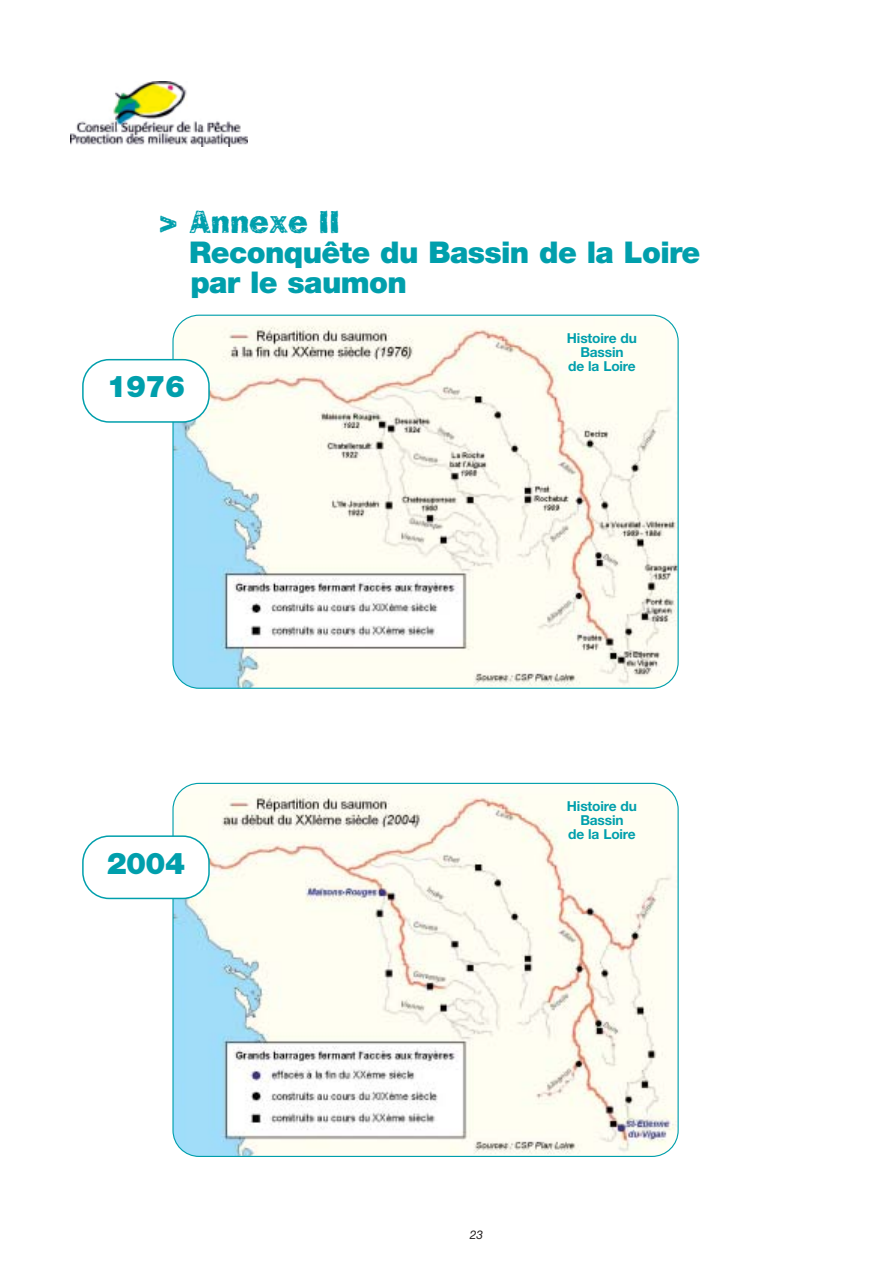
<style>
.page{position:relative;width:893px;height:1263px;background:#fff}
.page>*{position:absolute;margin:0;border:0;box-sizing:border-box;transform-origin:0 0}
.t1{font:33px "Frankie";color:#009fac}
.t2{font:900 30px/30px "Helvetica Neue";letter-spacing:-.02em;color:#009fac}
.t3{font:700 13.65px/13.8px "Helvetica Neue";letter-spacing:-.01em;color:#009fac;text-align:center}
.t4{font:italic 12px "Helvetica Neue";color:#231f1f}
</style>
<div class="page">
<img style="left:173px;top:315px;width:505px;height:373px;border-radius:26px">
<img style="left:173px;top:783px;width:505px;height:373px;border-radius:26px">
<div style="left:83px;top:360px;width:126px;height:62px;background:#fff;border-radius:26px"></div>
<div style="left:82px;top:359px;width:128px;height:64px;border:2px solid #009fac;border-radius:26px"></div>
<div style="left:83px;top:836px;width:126px;height:62px;background:#fff;border-radius:26px"></div>
<div style="left:82px;top:835px;width:128px;height:64px;border:2px solid #009fac;border-radius:26px"></div>
<img style="left:71px;top:81px;width:177px;height:66px">
<h1 class="t1" style="left:159px;top:210px;width:182px">&gt; Annexe II</h1>
<h2 class="t2" style="left:189px;top:239px;width:512px">Reconquête du Bassin de la Loire par le saumon</h2>
<h2 class="t2" style="left:107px;top:374px;width:80px">1976</h2>
<h2 class="t2" style="left:107px;top:851px;width:80px">2004</h2>
<p class="t3" style="left:567px;top:333px;width:72px">Histoire du<br>Bassin<br>de la Loire</p>
<p class="t3" style="left:567px;top:801px;width:72px">Histoire du<br>Bassin<br>de la Loire</p>
<p class="t4" style="left:470px;top:1230px;width:15px">23</p>
</div>
